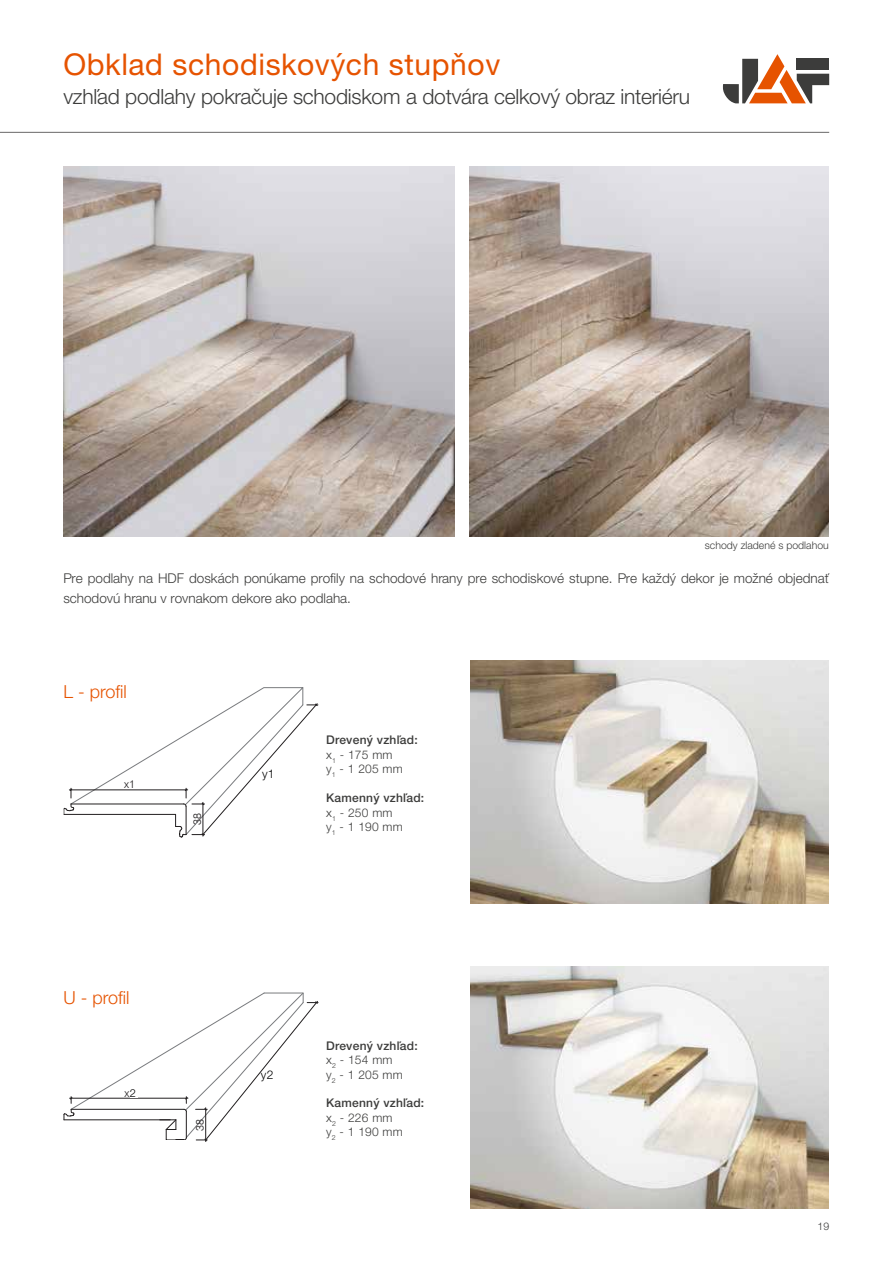
<style>
.page{position:relative;width:893px;height:1263px;background:#fff}
.page>*{position:absolute;margin:0;border:0;box-sizing:border-box;transform-origin:0 0}
.t1{font:30px "Helvetica Neue LTW1 G";letter-spacing:.02em;color:#e65300}
.t2{font:300 21px "Helvetica Neue LTW1 G";letter-spacing:-.01em;color:#3c3c3b}
.t3{font:300 18px "Helvetica Neue LTW1 G";color:#e65300}
.t4{font:300 13.5px/19.5px "Helvetica Neue LTW1 G";color:#3c3c3b}
.t5{font:300 12px/14.4px "Helvetica Neue LTW1 G";letter-spacing:.02em;color:#3c3c3b}
.t6{font:300 12px "Helvetica Neue LTW1 G";color:#000}
.t7{font:300 11.25px "Swiss 721 BT";color:#221f20}
.t8{font:300 10.95px "Helvetica Neue LTW1 G";color:#000}
.t9{font:300 10.5px "Helvetica Neue LTW1 G";color:#3c3c3b}
.s1{font-weight:500}
</style>
<div class="page">
<hr style="left:0;top:132px;width:829px;height:1px;background:#706f6f">
<svg style="left:722px;top:54px;width:107px;height:49px"></svg>
<img style="left:63px;top:166px;width:392px;height:371px">
<img style="left:469px;top:166px;width:360px;height:371px">
<img style="left:470px;top:661px;width:359px;height:242px">
<img style="left:470px;top:966px;width:359px;height:243px">
<svg style="left:63px;top:992px;width:256px;height:150px"></svg>
<svg style="left:64px;top:687px;width:255px;height:151px"></svg>
<div style="left:130px;top:1089px;width:8px;height:8px;background:#fff"></div>
<div style="left:162px;top:1140px;width:28px;height:24px;background:#fff"></div>
<h1 class="t1" style="left:63px;top:46px;width:438px">Obklad schodiskových stupňov</h1>
<h2 class="t2" style="left:63px;top:84px;width:628px">vzhľad podlahy pokračuje schodiskom a dotvára celkový obraz interiéru</h2>
<p class="t9" style="left:705px;top:539px;width:125px">schody zladené s podlahou</p>
<p class="t4" style="left:63px;top:569px;width:767px">Pre podlahy na HDF doskách ponúkame profily na schodové hrany pre schodiskové stupne. Pre každý dekor je možné objednať schodovú hranu v rovnakom dekore ako podlaha.</p>
<h3 class="t3" style="left:63px;top:681px;width:65px">L - profil</h3>
<p class="t7" style="left:124px;top:777px;width:12px">x1</p>
<p class="t7" style="left:190px;top:825px;width:13px;rotate:-90deg">38</p>
<p class="t6" style="left:262px;top:766px;width:14px">y1</p>
<p class="t5" style="left:326px;top:733px;width:93px"><span class="s1">Drevený vzhľad: </span>x<sub>1</sub> - 175 mm<br>y<sub>1</sub> - 1 205 mm</p>
<p class="t5" style="left:326px;top:790px;width:100px"><span class="s1">Kamenný vzhľad: </span>x<sub>1</sub> - 250 mm<br>y<sub>1</sub> - 1 190 mm</p>
<h3 class="t3" style="left:63px;top:986px;width:68px">U - profil</h3>
<p class="t7" style="left:124px;top:1086px;width:12px">x1</p>
<p class="t8" style="left:130px;top:1086px;width:8px">2</p>
<p class="t7" style="left:193px;top:1130px;width:13px;rotate:-90deg">38</p>
<p class="t6" style="left:261px;top:1068px;width:14px">y2</p>
<p class="t5" style="left:326px;top:1038px;width:93px"><span class="s1">Drevený vzhľad: </span>x<sub>2</sub> - 154 mm<br>y<sub>2</sub> - 1 205 mm</p>
<p class="t5" style="left:326px;top:1096px;width:100px"><span class="s1">Kamenný vzhľad: </span>x<sub>2</sub> - 226 mm<br>y<sub>2</sub> - 1 190 mm</p>
<p class="t9" style="left:817px;top:1220px;width:13px">19</p>
</div>
